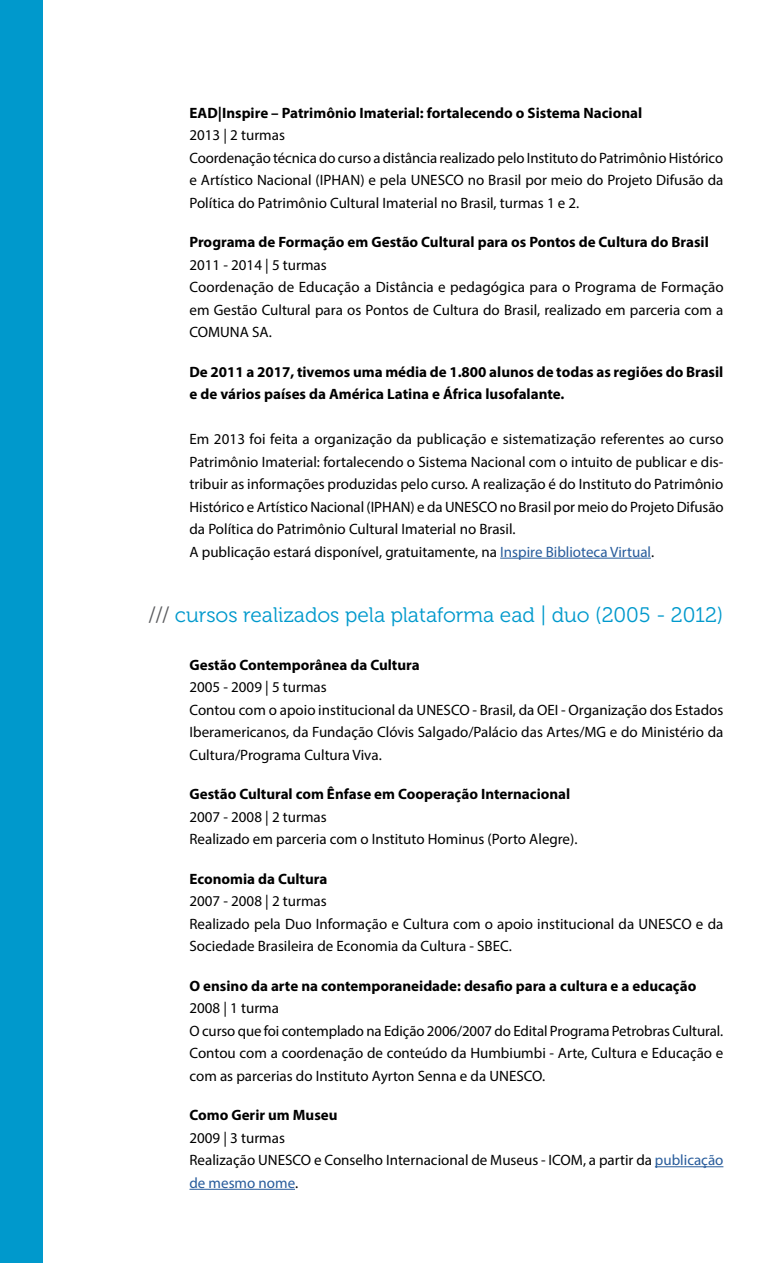
<style>
.page{position:relative;width:766px;height:1263px;background:#fff}
.page>*{position:absolute;margin:0;border:0;box-sizing:border-box;transform-origin:0 0}
.t1{font:21px "Museo 300";color:#09c}
.t2{font:15px/22.5px "Myriad Pro";color:#000}
.t3{font:700 15px/22.5px "Myriad Pro";color:#000}
.s1{color:#275b9b}
.s2{color:#5a5b5e}
</style>
<div class="page">
<div style="left:0;top:0;width:43px;height:1263px;background:#09c"></div>
<hr style="left:500px;top:558px;width:150px;height:1px;background:#275b9b">
<hr style="left:654px;top:1166px;width:69px;height:1px;background:#275b9b">
<hr style="left:189px;top:1189px;width:106px;height:1px;background:#275b9b">
<p class="t3" style="left:189px;top:101px;width:454px">EAD|Inspire – Patrimônio Imaterial: fortalecendo o Sistema Nacional</p>
<p class="t2" style="left:189px;top:124px;width:535px">2013 | 2 turmas<br>Coordenação técnica do curso a distância realizado pelo Instituto do Patrimônio Histórico e Artístico Nacional (IPHAN) e pela UNESCO no Brasil por meio do Projeto Difusão da Política do Patrimônio Cultural Imaterial no Brasil, turmas 1 e 2.</p>
<p class="t3" style="left:189px;top:230px;width:520px">Programa de Formação em Gestão Cultural para os Pontos de Cultura do Brasil</p>
<p class="t2" style="left:189px;top:253px;width:535px">2011 - 2014 | 5 turmas<br>Coordenação de Educação a Distância e pedagógica para o Programa de Formação em Gestão Cultural para os Pontos de Cultura do Brasil, realizado em parceria com a COMUNA SA.</p>
<p class="t3" style="left:189px;top:360px;width:535px">De 2011 a 2017, tivemos uma média de 1.800 alunos de todas as regiões do Brasil e de vários países da América Latina e África lusofalante.</p>
<p class="t2" style="left:189px;top:428px;width:535px">Em 2013 foi feita a organização da publicação e sistematização referentes ao curso Patrimônio Imaterial: fortalecendo o Sistema Nacional com o intuito de publicar e dis&shy;tribuir as informações produzidas pelo curso. A realização é do Instituto do Patrimônio Histórico e Artístico Nacional (IPHAN) e da UNESCO no Brasil por meio do Projeto Difusão da Política do Patrimônio Cultural Imaterial no Brasil.<br>A publicação estará disponível, gratuitamente, na <span class="s1">Inspire Biblioteca Virtual</span>.</p>
<h1 class="t1" style="left:149px;top:603px;width:575px"><span class="s2">///</span> cursos realizados pela plataforma ead | duo (2005 - 2012)</h1>
<p class="t3" style="left:189px;top:653px;width:231px">Gestão Contemporânea da Cultura</p>
<p class="t2" style="left:189px;top:676px;width:535px">2005 - 2009 | 5 turmas<br>Contou com o apoio institucional da UNESCO - Brasil, da OEI - Organização dos Estados Iberamericanos, da Fundação Clóvis Salgado/Palácio das Artes/MG e do Ministério da Cultura/Programa Cultura Viva.</p>
<p class="t3" style="left:189px;top:782px;width:382px">Gestão Cultural com Ênfase em Cooperação Internacional</p>
<p class="t2" style="left:189px;top:805px;width:389px">2007 - 2008 | 2 turmas<br>Realizado em parceria com o Instituto Hominus (Porto Alegre).</p>
<p class="t3" style="left:189px;top:867px;width:139px">Economia da Cultura</p>
<p class="t2" style="left:189px;top:890px;width:535px">2007 - 2008 | 2 turmas<br>Realizado pela Duo Informação e Cultura com o apoio institucional da UNESCO e da<br>Sociedade Brasileira de Economia da Cultura - SBEC.</p>
<p class="t3" style="left:189px;top:974px;width:508px">O ensino da arte na contemporaneidade: desafio para a cultura e a educação</p>
<p class="t2" style="left:189px;top:997px;width:535px">2008 | 1 turma<br>O curso que foi contemplado na Edição 2006/2007 do Edital Programa Petrobras Cultural.<br>Contou com a coordenação de conteúdo da Humbiumbi - Arte, Cultura e Educação e com as parcerias do Instituto Ayrton Senna e da UNESCO.</p>
<p class="t3" style="left:189px;top:1103px;width:149px">Como Gerir um Museu</p>
<p class="t2" style="left:189px;top:1126px;width:535px">2009 | 3 turmas<br>Realização UNESCO e Conselho Internacional de Museus - ICOM, a partir da <span class="s1">publicação de mesmo nome</span>.</p>
</div>
